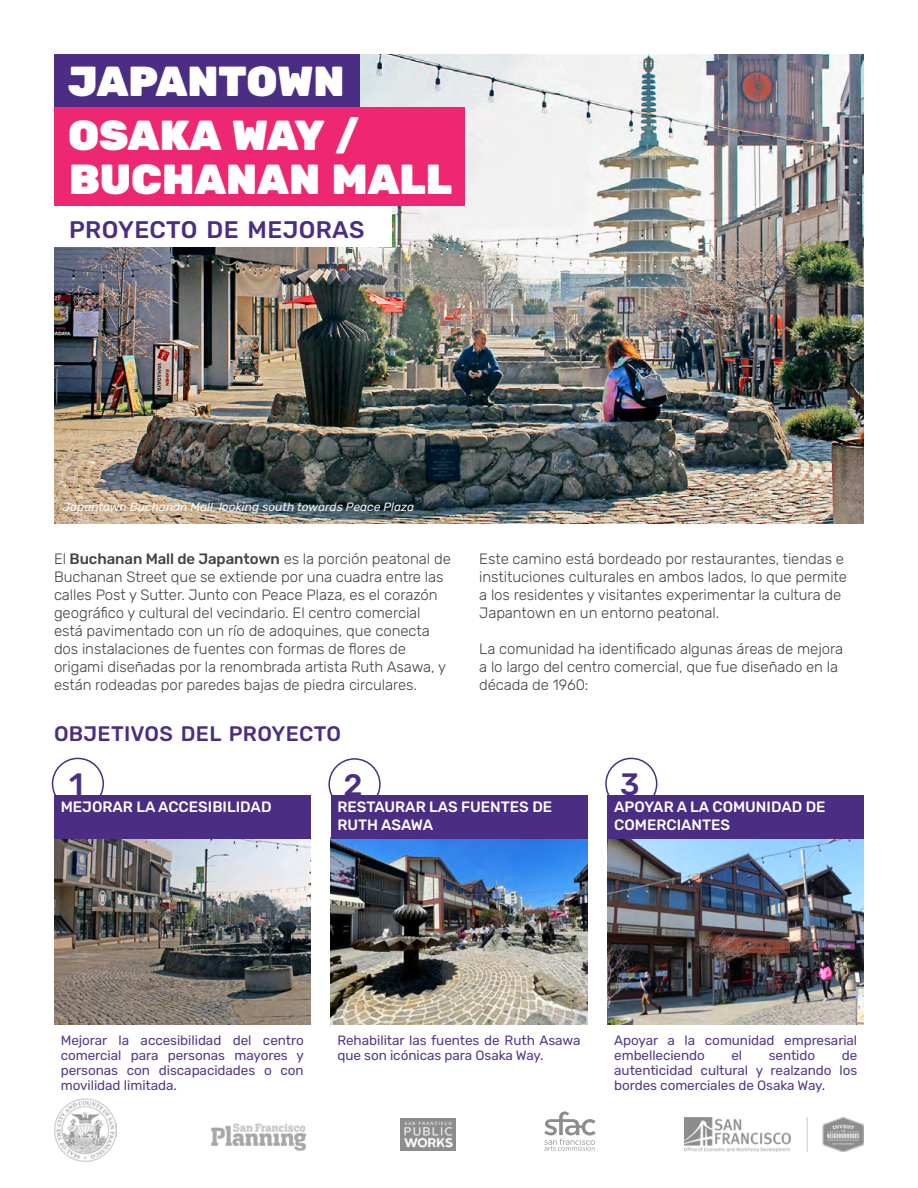
<style>
.page{position:relative;width:918px;height:1188px;background:#fff}
.page>*{position:absolute;margin:0;border:0;box-sizing:border-box;transform-origin:0 0}
.t1{font:900 42px/54px "Rubik";color:#fff}
.t2{font:500 30.9px "Rubik";color:#4b2e83}
.t3{font:500 24px "Rubik";letter-spacing:.015em;color:#4b2d83}
.t4{font:500 21px "Rubik";letter-spacing:.015em;color:#4b2d83}
.t5{font:300 15px/18px "Rubik";letter-spacing:-.005em;color:#383839}
.t6{font:500 15px/18px "Rubik";color:#fff}
.t7{font:13.5px/15px "Rubik";letter-spacing:-.005em;color:#563a89;text-align:justify}
.t8{font:italic 12px "Rubik";color:#fff}
.s1{font-weight:500}
</style>
<div class="page">
<img style="left:54px;top:54px;width:810px;height:470px">
<img style="left:211px;top:1123px;width:96px;height:28px">
<img style="left:400px;top:1118px;width:55px;height:33px">
<svg style="left:544px;top:1111px;width:52px;height:40px"></svg>
<img style="left:685px;top:1117px;width:179px;height:35px">
<img style="left:54px;top:1099px;width:63px;height:62px">
<div style="left:54px;top:54px;width:306px;height:53px;background:#4b2d83"></div>
<div style="left:54px;top:107px;width:410px;height:99px;background:#ee2773"></div>
<div style="left:54px;top:206px;width:338px;height:41px;background:#fff"></div>
<img style="left:54px;top:838px;width:256px;height:187px">
<div style="left:52px;top:758px;width:52px;height:52px;border:2px solid #4b2d83;border-radius:50%"></div>
<div style="left:54px;top:795px;width:256px;height:43px;background:#4b2d83"></div>
<div style="left:328px;top:758px;width:53px;height:52px;border:2px solid #4b2d83;border-radius:50%"></div>
<img style="left:331px;top:838px;width:256px;height:187px">
<div style="left:331px;top:795px;width:256px;height:43px;background:#4b2d83"></div>
<div style="left:605px;top:758px;width:52px;height:52px;border:2px solid #4b2d83;border-radius:50%"></div>
<img style="left:608px;top:838px;width:256px;height:187px">
<div style="left:608px;top:795px;width:256px;height:43px;background:#4b2d83"></div>
<h1 class="t1" style="left:68px;top:55px;width:293px">JAPANTOWN<br>OSAKA WAY /</h1>
<h1 class="t1" style="left:69px;top:154px;width:384px">BUCHANAN MALL</h1>
<h3 class="t3" style="left:69px;top:216px;width:297px">PROYECTO DE MEJORAS</h3>
<p class="t8" style="left:63px;top:500px;width:353px">Japantown Buchanan Mall, looking south towards Peace Plaza</p>
<p class="t5" style="left:54px;top:550px;width:398px">El <span class="s1">Buchanan Mall de Japantown</span> es la porción peatonal de Buchanan Street que se extiende por una cuadra entre las calles Post y Sutter. Junto con Peace Plaza, es el corazón geográfico y cultural del vecindario. El centro comercial está pavimentado con un río de adoquines, que conecta dos instalaciones de fuentes con formas de flores de origami diseñadas por la renombrada artista Ruth Asawa, y están rodeadas por paredes bajas de piedra circulares.</p>
<p class="t5" style="left:479px;top:550px;width:369px">Este camino está bordeado por restaurantes, tiendas e instituciones culturales en ambos lados, lo que permite a los residentes y visitantes experimentar la cultura de Japantown en un entorno peatonal.</p>
<p class="t5" style="left:479px;top:640px;width:365px">La comunidad ha identificado algunas áreas de mejora a lo largo del centro comercial, que fue diseñado en la década de 1960:</p>
<h3 class="t4" style="left:54px;top:722px;width:289px">OBJETIVOS DEL PROYECTO</h3>
<h2 class="t2" style="left:69px;top:767px;width:16px">1</h2>
<p class="t6" style="left:61px;top:798px;width:212px">MEJORAR LA ACCESIBILIDAD</p>
<h2 class="t2" style="left:343px;top:768px;width:21px">2</h2>
<p class="t6" style="left:337px;top:798px;width:216px">RESTAURAR LAS FUENTES DE<br>RUTH ASAWA</p>
<h2 class="t2" style="left:620px;top:767px;width:21px">3</h2>
<p class="t6" style="left:614px;top:798px;width:213px">APOYAR A LA COMUNIDAD DE<br>COMERCIANTES</p>
<p class="t7" style="left:61px;top:1033px;width:245px">Mejorar la accesibilidad del centro comercial para personas mayores y personas con discapacidades o con movilidad limitada.</p>
<p class="t7" style="left:337px;top:1033px;width:245px">Rehabilitar las fuentes de Ruth Asawa que son icónicas para Osaka Way.</p>
<p class="t7" style="left:614px;top:1033px;width:245px">Apoyar a la comunidad empresarial embelleciendo</p>
<p class="t7" style="left:731px;top:1048px;width:12px">el</p>
<p class="t7" style="left:769px;top:1048px;width:48px">sentido</p>
<p class="t7" style="left:614px;top:1048px;width:244px;text-indent:227px">de autenticidad cultural y realzando los bordes comerciales de Osaka Way.</p>
</div>
